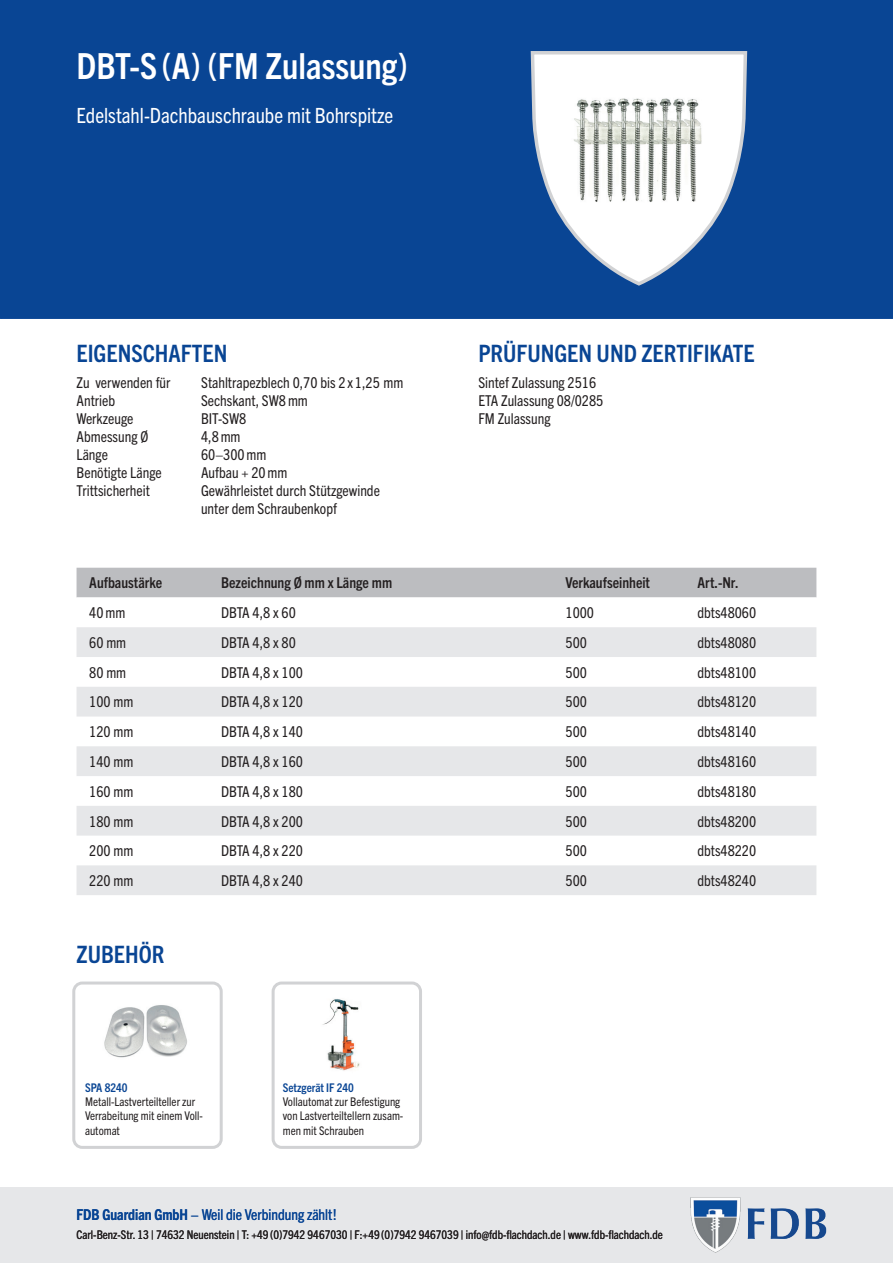
<style>
.page{position:relative;width:893px;height:1263px;background:#fff}
.page>*{position:absolute;margin:0;border:0;box-sizing:border-box;transform-origin:0 0}
.t1{font:700 condensed 36px "Trade Gothic Next LT Pro";color:#fff}
.t2{font:700 condensed 24px "Trade Gothic Next LT Pro";color:#094594}
.t3{font:condensed 21px "Trade Gothic Next LT Pro";color:#fff}
.t4{font:condensed 15px/18px "Trade Gothic Next LT Pro";color:#231f20}
.t5{font:700 condensed 15px "Trade Gothic Next LT Pro";color:#231f20}
.t6{font:condensed 15px "Trade Gothic Next LT Pro";color:#094594}
.t7{font:condensed 12px/14.4px "Trade Gothic Next LT Pro";color:#231f20}
.t8{font:700 condensed 12px "Trade Gothic Next LT Pro";color:#094594}
.s1{font-weight:700}
</style>
<div class="page">
<div style="left:0;top:1187px;width:893px;height:76px;background:#e6e7e9"></div>
<div style="left:0;top:0;width:893px;height:319px;background:#094594;border:2px solid #094594"></div>
<img style="left:690px;top:1197px;width:137px;height:56px">
<img style="left:104px;top:1005px;width:83px;height:53px">
<img style="left:322px;top:999px;width:38px;height:72px">
<svg style="left:529px;top:51px;width:220px;height:268px"></svg>
<img style="left:562px;top:91px;width:141px;height:124px">
<div style="left:77px;top:568px;width:739px;height:29px;background:#bcbdc0"></div>
<svg style="left:77px;top:627px;width:739px;height:268px;fill:#e6e7e9"></svg>
<div style="left:72px;top:981px;width:151px;height:168px;border:3px solid #d1d2d4;border-radius:9px"></div>
<div style="left:272px;top:981px;width:150px;height:168px;border:3px solid #d1d2d4;border-radius:9px"></div>
<h1 class="t1" style="left:77px;top:41px;width:333px">DBT-S (A) (FM Zulassung)</h1>
<h3 class="t3" style="left:77px;top:101px;width:318px">Edelstahl-Dachbauschraube mit Bohrspitze</h3>
<h2 class="t2" style="left:77px;top:337px;width:152px">EIGENSCHAFTEN</h2>
<p class="t4" style="left:77px;top:373px;width:95px">Zu verwenden für</p>
<p class="t4" style="left:201px;top:373px;width:204px">Stahltrapezblech 0,70 bis 2 x 1,25 mm</p>
<p class="t4" style="left:77px;top:391px;width:40px">Antrieb</p>
<p class="t4" style="left:201px;top:391px;width:108px">Sechskant, SW8mm</p>
<p class="t4" style="left:77px;top:409px;width:59px">Werkzeuge</p>
<p class="t4" style="left:201px;top:409px;width:47px">BIT-SW8</p>
<p class="t4" style="left:77px;top:427px;width:73px">Abmessung Ø</p>
<p class="t4" style="left:201px;top:427px;width:41px">4,8mm</p>
<p class="t4" style="left:77px;top:445px;width:33px">Länge</p>
<p class="t4" style="left:201px;top:445px;width:67px">60–300mm</p>
<p class="t4" style="left:77px;top:463px;width:87px">Benötigte Länge</p>
<p class="t4" style="left:201px;top:463px;width:88px">Aufbau + 20mm</p>
<p class="t4" style="left:77px;top:481px;width:75px">Trittsicherheit</p>
<p class="t4" style="left:201px;top:481px;width:180px">Gewährleistet durch Stützgewinde unter dem Schraubenkopf</p>
<h2 class="t2" style="left:478px;top:337px;width:278px">PRÜFUNGEN UND ZERTIFIKATE</h2>
<p class="t4" style="left:478px;top:373px;width:126px">Sintef Zulassung 2516<br>ETA Zulassung 08/0285<br>FM Zulassung</p>
<p class="t5" style="left:89px;top:573px;width:75px">Aufbaustärke</p>
<p class="t5" style="left:221px;top:573px;width:173px">Bezeichnung Ø mm x Länge mm</p>
<p class="t5" style="left:566px;top:573px;width:86px">Verkaufseinheit</p>
<p class="t5" style="left:697px;top:573px;width:43px">Art.-Nr.</p>
<p class="t4" style="left:89px;top:603px;width:38px">40mm</p>
<p class="t4" style="left:221px;top:603px;width:76px">DBTA 4,8 x 60</p>
<p class="t4" style="left:566px;top:603px;width:30px">1000</p>
<p class="t4" style="left:697px;top:603px;width:60px">dbts48060</p>
<p class="t4" style="left:89px;top:632px;width:38px">60 mm</p>
<p class="t4" style="left:221px;top:632px;width:76px">DBTA 4,8 x 80</p>
<p class="t4" style="left:566px;top:632px;width:23px">500</p>
<p class="t4" style="left:697px;top:632px;width:60px">dbts48080</p>
<p class="t4" style="left:89px;top:662px;width:38px">80 mm</p>
<p class="t4" style="left:221px;top:662px;width:83px">DBTA 4,8 x 100</p>
<p class="t4" style="left:566px;top:662px;width:23px">500</p>
<p class="t4" style="left:697px;top:662px;width:60px">dbts48100</p>
<p class="t4" style="left:89px;top:692px;width:46px">100 mm</p>
<p class="t4" style="left:221px;top:692px;width:83px">DBTA 4,8 x 120</p>
<p class="t4" style="left:566px;top:692px;width:23px">500</p>
<p class="t4" style="left:697px;top:692px;width:60px">dbts48120</p>
<p class="t4" style="left:89px;top:722px;width:46px">120 mm</p>
<p class="t4" style="left:221px;top:722px;width:83px">DBTA 4,8 x 140</p>
<p class="t4" style="left:566px;top:722px;width:23px">500</p>
<p class="t4" style="left:697px;top:722px;width:60px">dbts48140</p>
<p class="t4" style="left:89px;top:751px;width:46px">140 mm</p>
<p class="t4" style="left:221px;top:751px;width:83px">DBTA 4,8 x 160</p>
<p class="t4" style="left:566px;top:751px;width:23px">500</p>
<p class="t4" style="left:697px;top:751px;width:60px">dbts48160</p>
<p class="t4" style="left:89px;top:781px;width:46px">160 mm</p>
<p class="t4" style="left:221px;top:781px;width:83px">DBTA 4,8 x 180</p>
<p class="t4" style="left:566px;top:781px;width:23px">500</p>
<p class="t4" style="left:697px;top:781px;width:60px">dbts48180</p>
<p class="t4" style="left:89px;top:811px;width:46px">180 mm</p>
<p class="t4" style="left:221px;top:811px;width:83px">DBTA 4,8 x 200</p>
<p class="t4" style="left:566px;top:811px;width:23px">500</p>
<p class="t4" style="left:697px;top:811px;width:60px">dbts48200</p>
<p class="t4" style="left:89px;top:841px;width:46px">200 mm</p>
<p class="t4" style="left:221px;top:841px;width:83px">DBTA 4,8 x 220</p>
<p class="t4" style="left:566px;top:841px;width:23px">500</p>
<p class="t4" style="left:697px;top:841px;width:60px">dbts48220</p>
<p class="t4" style="left:89px;top:871px;width:46px">220 mm</p>
<p class="t4" style="left:221px;top:871px;width:83px">DBTA 4,8 x 240</p>
<p class="t4" style="left:566px;top:871px;width:23px">500</p>
<p class="t4" style="left:697px;top:871px;width:60px">dbts48240</p>
<h2 class="t2" style="left:77px;top:937px;width:89px">ZUBEHÖR</h2>
<p class="t8" style="left:85px;top:1079px;width:44px">SPA 8240</p>
<p class="t7" style="left:85px;top:1093px;width:119px">Metall-Lastverteilteller zur<br>Verrabeitung mit einem Voll&shy;automat</p>
<p class="t8" style="left:283px;top:1079px;width:73px">Setzgerät IF 240</p>
<p class="t7" style="left:283px;top:1093px;width:122px">Vollautomat zur Befestigung von Lastverteiltellern zusam&shy;men mit Schrauben</p>
<p class="t6" style="left:77px;top:1205px;width:262px"><span class="s1">FDB Guardian GmbH</span> – Weil die Verbindung zählt!</p>
<p class="t7" style="left:77px;top:1227px;width:588px">Carl-Benz-Str. 13 | 74632 Neuenstein | T: +49 (0)7942 9467030 | F:+49 (0)7942 9467039 | info@fdb-flachdach.de | www.fdb-flachdach.de</p>
</div>
